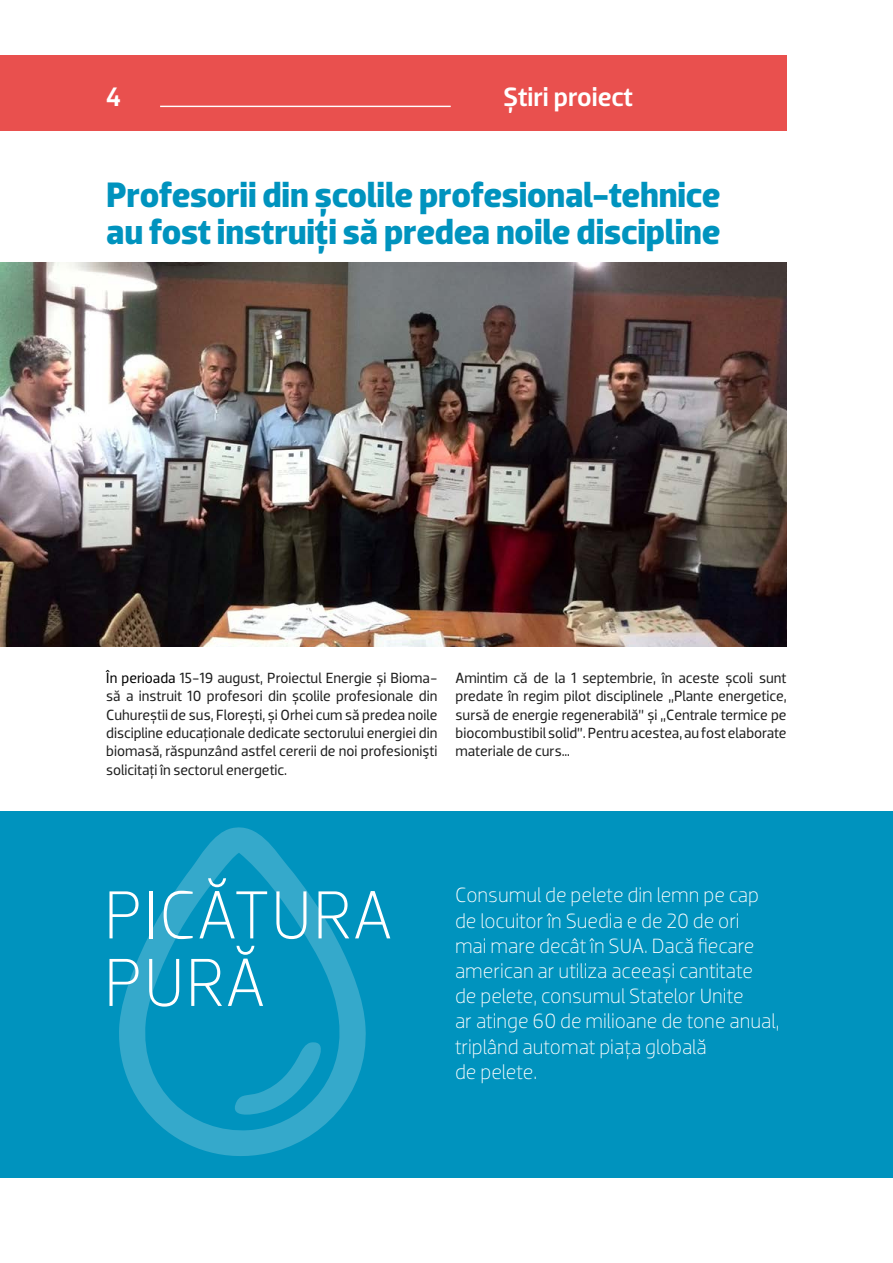
<style>
.page{position:relative;width:893px;height:1263px;background:#fff}
.page>*{position:absolute;margin:0;border:0;box-sizing:border-box;transform-origin:0 0}
.t1{font:300 69.15px/67.5px "Dobra";letter-spacing:.015em;color:#fff}
.t2{font:700 36px/36.6px "Dobra";letter-spacing:-.01em;color:#0093be}
.t3{font:500 27px "Dobra";color:#fff}
.t4{font:300 21px/25.2px "Dobra";color:#fff}
.t5{font:15px/18.3px "Dobra";letter-spacing:-.005em;color:#1f1f1f;text-align:justify}
.s1{color:#000}
</style>
<div class="page">
<div style="left:0;top:55px;width:786px;height:75px;background:#e9504e"></div>
<hr style="left:160px;top:106px;width:291px;height:1px;background:#fff">
<div style="left:0;top:811px;width:893px;height:366px;background:#0093be"></div>
<img style="left:0;top:262px;width:787px;height:384px">
<svg style="left:119px;top:827px;width:247px;height:329px"></svg>
<h3 class="t3" style="left:106px;top:81px;width:16px">4</h3>
<h3 class="t3" style="left:503px;top:81px;width:131px">Știri proiect</h3>
<h2 class="t2" style="left:106px;top:177px;width:616px">Profesorii din școlile profesional-tehnice au fost instruiți să predea noile discipline</h2>
<p class="t5" style="left:106px;top:669px;width:333px"><span class="s1">În perioada</span> 15-19 august, Proiectul Energie și Bioma&shy;să a instruit 10 profesori din școlile profesionale din Cuhureștii de sus, Florești, și Orhei cum să predea noile discipline educaţionale dedicate sectorului energiei din biomasă, răspunzând astfel cererii de noi profesionişti solicitaţi în sectorul energetic.</p>
<p class="t5" style="left:455px;top:669px;width:333px">Amintim că de la 1 septembrie, în aceste școli sunt predate în regim pilot disciplinele „Plante energetice, sursă de energie regenerabilă” și „Centrale termice pe biocombustibil solid”. Pentru acestea, au fost elaborate materiale de curs…</p>
<h1 class="t1" style="left:104px;top:881px;width:290px">PICĂTURA<br>PURĂ</h1>
<p class="t4" style="left:455px;top:883px;width:326px">Consumul de pelete din lemn pe cap de locuitor în Suedia e de 20 de ori<br>mai mare decât în SUA. Dacă fiecare american ar utiliza aceeași cantitate de pelete, consumul Statelor Unite<br>ar atinge 60 de milioane de tone anual, triplând automat piața globală<br>de pelete.</p>
</div>
